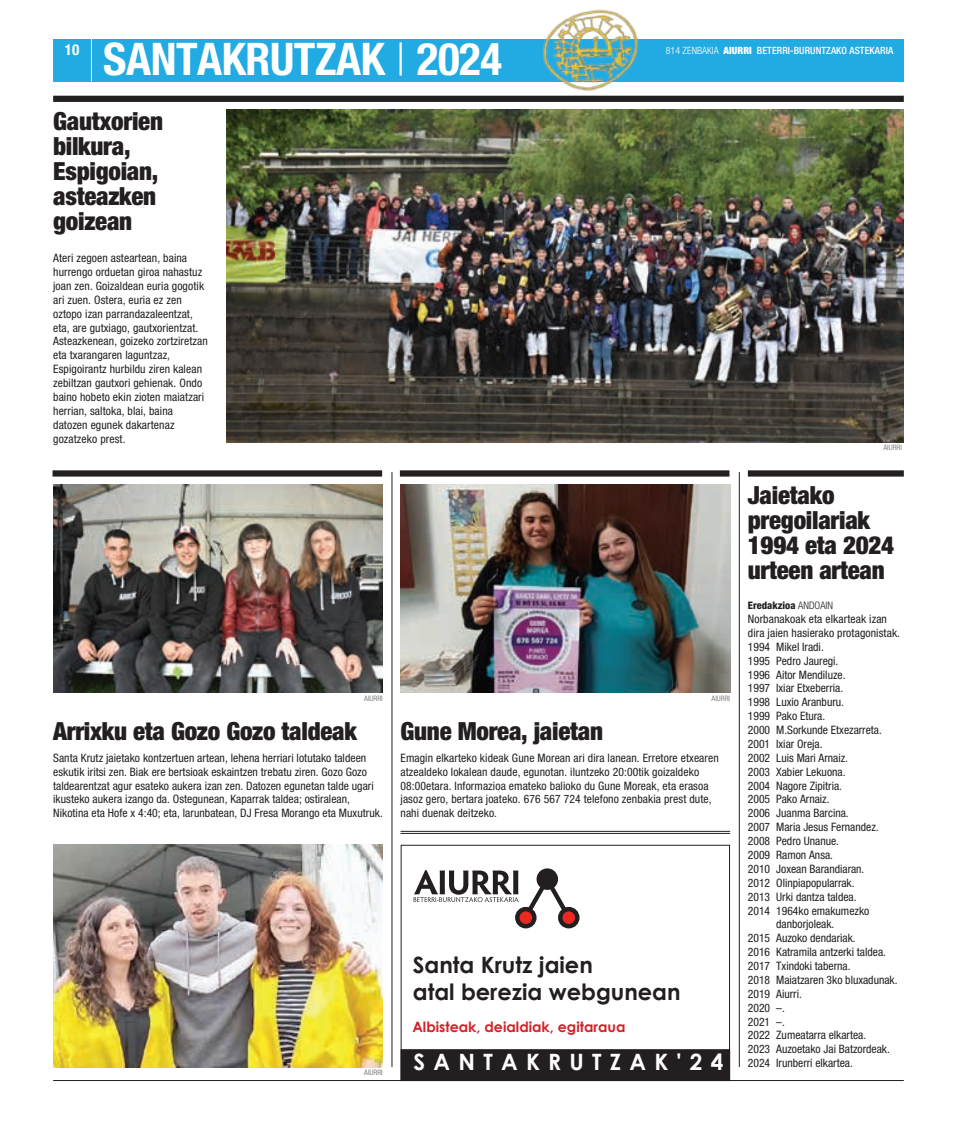
<style>
.page{position:relative;width:957px;height:1134px;background:#fff}
.page>*{position:absolute;margin:0;border:0;box-sizing:border-box;transform-origin:0 0}
.t1{font:700 condensed 45px "Helvetica Neue";letter-spacing:.025em;color:#fff}
.t2{font:900 condensed 25px/25px "Helvetica Neue";letter-spacing:-.01em;color:#231f20}
.t3{font:700 22.5px/27.5px "Century Gothic";color:#231f20}
.t4{font:700 22.5px "Century Gothic";letter-spacing:.365em;color:#fff}
.t5{font:700 condensed 15px "Helvetica Neue";color:#fff}
.t6{font:700 14.25px "Century Gothic";color:#d1232a}
.t7{font:condensed 11.62px/13.9px "Helvetica Neue";letter-spacing:.005em;color:#231f20}
.t8{font:800 condensed 10.38px "Helvetica Neue";color:#231f20}
.t9{font:500 condensed 10px "Helvetica Neue";letter-spacing:.01em;color:#fff}
.t10{font:condensed 7.5px "Helvetica Neue";letter-spacing:.03em;color:#808285}
.s1{font-weight:300}
.s2{font-weight:900}
</style>
<div class="page">
<div style="left:53px;top:39px;width:851px;height:42px;background:#22abe2"></div>
<hr style="left:91px;top:39px;width:1px;height:42px;background:#fff">
<hr style="left:739px;top:472px;width:1px;height:595px;background:#231f20">
<hr style="left:392px;top:472px;width:1px;height:595px;background:#231f20">
<hr style="left:53px;top:1080px;width:851px;height:1px;background:#231f20">
<img style="left:542px;top:9px;width:100px;height:81px">
<div style="left:748px;top:470px;width:156px;height:7px;background:#231f20"></div>
<div style="left:401px;top:845px;width:328px;height:235px;background:#fff;border:1px solid #221e1f"></div>
<div style="left:401px;top:1050px;width:328px;height:30px;background:#231f20"></div>
<div style="left:400px;top:1049px;width:330px;height:32px;border:1px solid #231f20"></div>
<svg style="left:413px;top:870px;width:162px;height:54px"></svg>
<div style="left:560px;top:909px;width:17px;height:17px;background:#ec2823;border-radius:50%"></div>
<div style="left:558px;top:907px;width:21px;height:21px;border:4px solid #231f20;border-radius:50%"></div>
<svg style="left:517px;top:909px;width:17px;height:17px"></svg>
<div style="left:515px;top:907px;width:21px;height:21px;border:4px solid #231f20;border-radius:50%"></div>
<div style="left:536px;top:868px;width:22px;height:22px;background:#231f20;border-radius:50%"></div>
<hr style="left:400px;top:831px;width:330px;height:1px;background:#231f20">
<hr style="left:400px;top:833px;width:330px;height:1px;background:#231f20">
<img style="left:227px;top:110px;width:677px;height:332px">
<div style="left:53px;top:96px;width:851px;height:6px;background:#231f20"></div>
<img style="left:400px;top:485px;width:330px;height:208px">
<div style="left:400px;top:470px;width:329px;height:7px;background:#231f20"></div>
<img style="left:53px;top:485px;width:330px;height:208px">
<img style="left:53px;top:844px;width:330px;height:223px">
<div style="left:53px;top:470px;width:329px;height:7px;background:#231f20"></div>
<p class="t5" style="left:65px;top:41px;width:16px">10</p>
<h1 class="t1" style="left:103px;top:32px;width:400px">SANTAKRUTZAK <span class="s1">|</span> 2024</h1>
<p class="t9" style="left:666px;top:45px;width:229px"><span class="s1">814 ZENBAKIA</span> <span class="s2">AIURRI</span> BETERRI-BURUNTZAKO ASTEKARIA</p>
<h2 class="t2" style="left:53px;top:108px;width:111px">Gautxorien bilkura,<br>Espigoian, asteazken goizean</h2>
<p class="t7" style="left:53px;top:251px;width:156px">Ateri zegoen asteartean, baina hurrengo orduetan giroa nahastuz joan zen. Goizaldean euria gogotik ari zuen. Ostera, euria ez zen oztopo izan parrandazaleentzat, eta, are gutxiago, gautxorientzat.<br>Asteazkenean, goizeko zortziretzan eta txarangaren laguntzaz,<br>Espigoirantz hurbildu ziren kalean zebiltzan gautxori gehienak. Ondo baino hobeto ekin zioten maiatzari herrian, saltoka, blai, baina datozen egunek dakartenaz gozatzeko prest.</p>
<p class="t10" style="left:364px;top:693px;width:20px">aiurri</p>
<h2 class="t2" style="left:53px;top:718px;width:305px">Arrixku eta Gozo Gozo taldeak</h2>
<p class="t7" style="left:53px;top:751px;width:331px">Santa Krutz jaietako kontzertuen artean, lehena herriari lotutako taldeen eskutik iritsi zen. Biak ere bertsioak eskaintzen trebatu ziren. Gozo Gozo taldearentzat agur esateko aukera izan zen. Datozen egunetan talde ugari ikusteko aukera izango da. Ostegunean, Kaparrak taldea; ostiralean, Nikotina eta Hofe x 4:40; eta, larunbatean, DJ Fresa Morango eta Muxutruk.</p>
<p class="t10" style="left:711px;top:693px;width:20px">aiurri</p>
<h2 class="t2" style="left:400px;top:718px;width:204px">Gune Morea, jaietan</h2>
<p class="t7" style="left:400px;top:751px;width:320px">Emagin elkarteko kideak Gune Morean ari dira lanean. Erretore etxearen atzealdeko lokalean daude, egunotan. iluntzeko 20:00tik goizaldeko 08:00etara. Informazioa emateko balioko du Gune Moreak, eta erasoa jasoz gero, bertara joateko. 676 567 724 telefono zenbakia prest dute, nahi duenak deitzeko.</p>
<p class="t10" style="left:364px;top:1068px;width:20px">aiurri</p>
<h3 class="t3" style="left:413px;top:950px;width:269px">Santa Krutz jaien<br>atal berezia webgunean</h3>
<p class="t6" style="left:412px;top:1018px;width:214px">Albisteak, deialdiak, egitaraua</p>
<h3 class="t4" style="left:413px;top:1048px;width:311px">SANTAKRUTZAK'24</h3>
<p class="t10" style="left:883px;top:443px;width:20px">aiurri</p>
<h2 class="t2" style="left:748px;top:483px;width:148px">Jaietako pregoilariak<br>1994 eta 2024 urteen artean</h2>
<p class="t8" style="left:748px;top:599px;width:87px">Eredakzioa <span class="s1">ANDOAIN</span></p>
<p class="t7" style="left:748px;top:612px;width:141px">Norbanakoak eta elkarteak izan</p>
<p class="t7" style="left:748px;top:626px;width:154px">dira jaien hasierako protagonistak.</p>
<p class="t7" style="left:748px;top:640px;width:77px">1994 Mikel Iradi.</p>
<p class="t7" style="left:748px;top:653px;width:92px">1995 Pedro Jauregi.</p>
<p class="t7" style="left:748px;top:667px;width:99px">1996 Aitor Mendiluze.</p>
<p class="t7" style="left:748px;top:681px;width:97px">1997 Ixiar Etxeberria.</p>
<p class="t7" style="left:748px;top:695px;width:98px">1998 Luxio Aranburu.</p>
<p class="t7" style="left:748px;top:709px;width:79px">1999 Pako Etura.</p>
<p class="t7" style="left:748px;top:723px;width:135px">2000 M.Sorkunde Etxezarreta.</p>
<p class="t7" style="left:748px;top:737px;width:76px">2001 Ixiar Oreja.</p>
<p class="t7" style="left:748px;top:751px;width:102px">2002 Luis Mari Arnaiz.</p>
<p class="t7" style="left:748px;top:764px;width:99px">2003 Xabier Lekuona.</p>
<p class="t7" style="left:748px;top:778px;width:96px">2004 Nagore Zipitria.</p>
<p class="t7" style="left:748px;top:792px;width:83px">2005 Pako Arnaiz.</p>
<p class="t7" style="left:748px;top:806px;width:102px">2006 Juanma Barcina.</p>
<p class="t7" style="left:748px;top:820px;width:132px">2007 Maria Jesus Fernandez.</p>
<p class="t7" style="left:748px;top:834px;width:93px">2008 Pedro Unanue.</p>
<p class="t7" style="left:748px;top:848px;width:87px">2009 Ramon Ansa.</p>
<p class="t7" style="left:748px;top:862px;width:118px">2010 Joxean Barandiaran.</p>
<p class="t7" style="left:748px;top:876px;width:108px">2012 Olinpiapopularrak.</p>
<p class="t7" style="left:748px;top:889px;width:110px">2013 U rki dantza taldea.</p>
<p class="t7" style="left:748px;top:903px;width:123px">2014 1964ko emakumezko</p>
<p class="t7" style="left:776px;top:917px;width:60px">danborjoleak.</p>
<p class="t7" style="left:748px;top:931px;width:109px">2015 Auzoko dendariak.</p>
<p class="t7" style="left:748px;top:945px;width:140px">2016 Katramila antzerki taldea.</p>
<p class="t7" style="left:748px;top:959px;width:104px">2017 Txindoki taberna.</p>
<p class="t7" style="left:748px;top:973px;width:151px">2018 Maiatzaren 3ko bluxadunak.</p>
<p class="t7" style="left:748px;top:987px;width:55px">2019 Aiurri.</p>
<p class="t7" style="left:748px;top:1000px;width:38px">2020 –.</p>
<p class="t7" style="left:748px;top:1014px;width:38px">2021 –.</p>
<p class="t7" style="left:748px;top:1028px;width:120px">2022 Zumeatarra elkartea.</p>
<p class="t7" style="left:748px;top:1042px;width:143px">2023 Auzoetako Jai Batzordeak.</p>
<p class="t7" style="left:748px;top:1056px;width:106px">2024 I runberri elkartea.</p>
</div>
